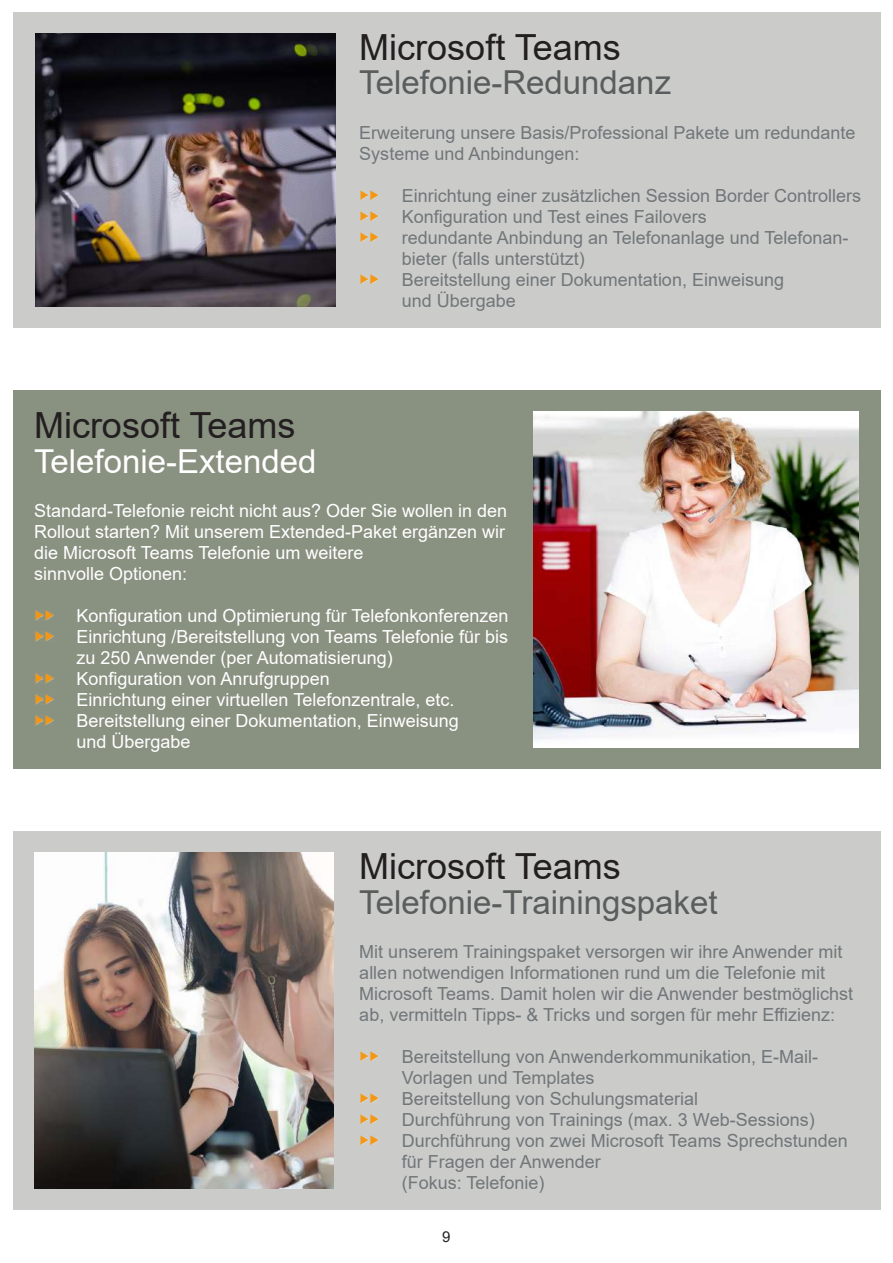
<style>
.page{position:relative;width:893px;height:1263px;background:#fff}
.page>*{position:absolute;margin:0;border:0;box-sizing:border-box;transform-origin:0 0}
.t1{font:36px "Arial";color:#231f20}
.t2{font:33px "Arial";color:#595d5d}
.t3{font:33px "Arial";color:#fff}
.t4{font:18px/21px "Arial";color:#717679}
.t5{font:18px/21px "Arial";color:#fff}
.t6{font:15px "Arial";color:#231f20}
</style>
<div class="page">
<div style="left:13px;top:832px;width:867px;height:378px;background:#cbcbca"></div>
<div style="left:13px;top:391px;width:867px;height:378px;background:#899181"></div>
<div style="left:13px;top:13px;width:867px;height:315px;background:#cbcbca"></div>
<img style="left:360px;top:190px;width:18px;height:10px">
<img style="left:360px;top:211px;width:18px;height:10px">
<img style="left:360px;top:232px;width:18px;height:10px">
<img style="left:360px;top:274px;width:18px;height:10px">
<img style="left:35px;top:34px;width:301px;height:273px">
<img style="left:534px;top:412px;width:325px;height:336px">
<img style="left:35px;top:610px;width:18px;height:10px">
<img style="left:35px;top:631px;width:18px;height:10px">
<img style="left:35px;top:673px;width:18px;height:10px">
<img style="left:35px;top:694px;width:18px;height:10px">
<img style="left:35px;top:715px;width:18px;height:10px">
<img style="left:360px;top:1051px;width:18px;height:10px">
<img style="left:360px;top:1093px;width:18px;height:10px">
<img style="left:360px;top:1114px;width:18px;height:10px">
<img style="left:360px;top:1135px;width:18px;height:10px">
<img style="left:34px;top:853px;width:300px;height:336px">
<h1 class="t1" style="left:359px;top:23px;width:263px">Microsoft Teams</h1>
<h2 class="t2" style="left:359px;top:60px;width:313px">Telefonie-Redundanz</h2>
<p class="t4" style="left:359px;top:122px;width:498px">Erweiterung unsere Basis/Professional Pakete um redundante<br>Systeme und Anbindungen:</p>
<p class="t4" style="left:402px;top:185px;width:461px">Einrichtung einer zusätzlichen Session Border Controllers Konfiguration und Test eines Failovers<br>redundante Anbindung an Telefonanlage und Telefonan&shy;bieter (falls unterstützt)<br>Bereitstellung einer Dokumentation, Einweisung<br>und Übergabe</p>
<h1 class="t1" style="left:34px;top:401px;width:263px">Microsoft Teams</h1>
<h2 class="t3" style="left:34px;top:438px;width:284px">Telefonie-Extended</h2>
<p class="t5" style="left:34px;top:500px;width:475px">Standard-Telefonie reicht nicht aus? Oder Sie wollen in den Rollout starten? Mit unserem Extended-Paket ergänzen wir die Microsoft Teams Telefonie um weitere<br>sinnvolle Optionen:</p>
<p class="t5" style="left:77px;top:605px;width:433px">Konfiguration und Optimierung für Telefonkonferenzen Einrichtung /Bereitstellung von Teams Telefonie für bis zu 250 Anwender (per Automatisierung)<br>Konfiguration von Anrufgruppen<br>Einrichtung einer virtuellen Telefonzentrale, etc.<br>Bereitstellung einer Dokumentation, Einweisung<br>und Übergabe</p>
<h1 class="t1" style="left:359px;top:842px;width:263px">Microsoft Teams</h1>
<h2 class="t2" style="left:359px;top:879px;width:360px">Telefonie-Trainingspaket</h2>
<p class="t4" style="left:359px;top:941px;width:495px">Mit unserem Trainingspaket versorgen wir ihre Anwender mit allen notwendigen Informationen rund um die Telefonie mit Microsoft Teams. Damit holen wir die Anwender bestmöglichst ab, vermitteln Tipps- &amp; Tricks und sorgen für mehr Effizienz:</p>
<p class="t4" style="left:402px;top:1046px;width:447px">Bereitstellung von Anwenderkommunikation, E-Mail-Vorlagen und Templates<br>Bereitstellung von Schulungsmaterial<br>Durchführung von Trainings (max. 3 Web-Sessions)<br>Durchführung von zwei Microsoft Teams Sprechstunden für Fragen der Anwender<br>(Fokus: Telefonie)</p>
<p class="t6" style="left:442px;top:1226px;width:10px">9</p>
</div>
